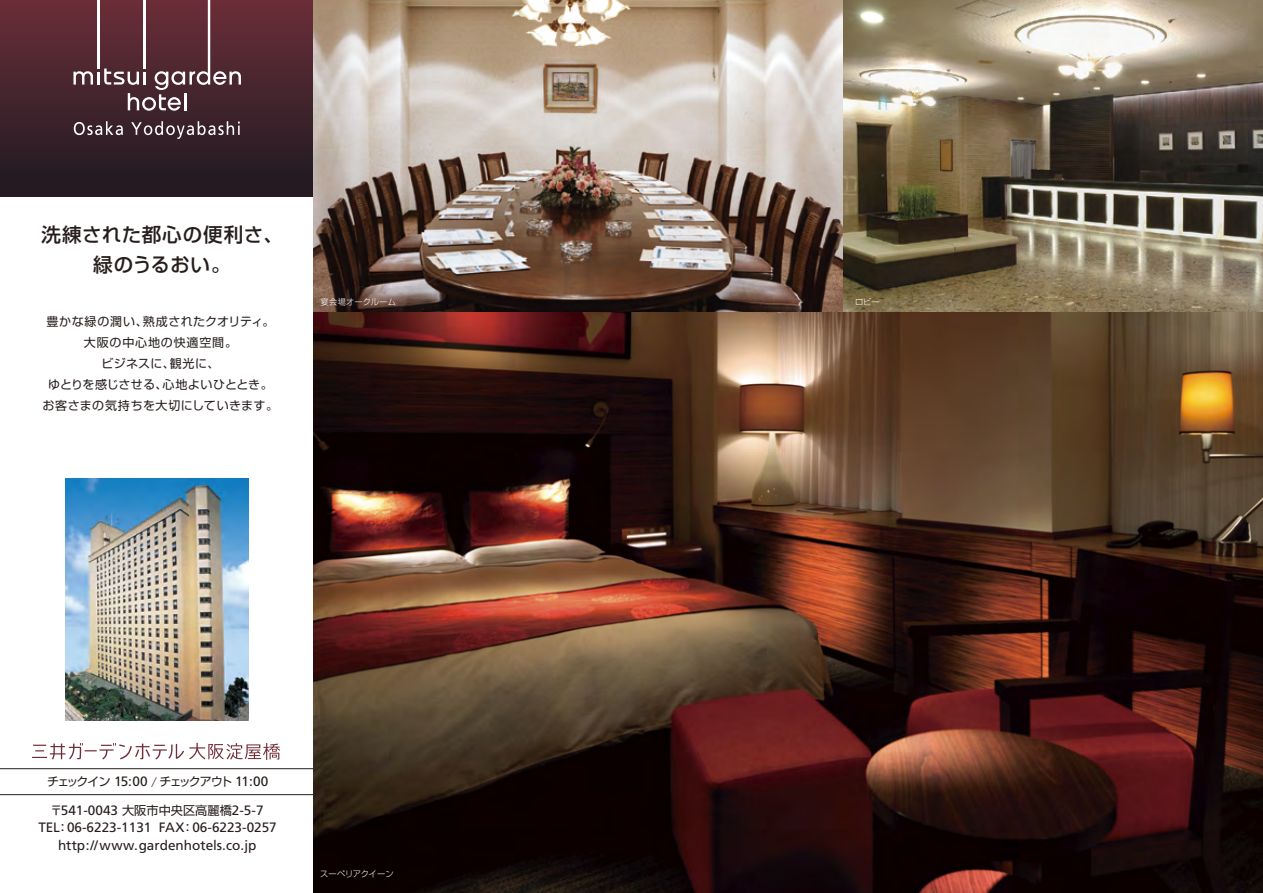
<style>
.page{position:relative;width:1263px;height:893px;background:#fff}
.page>*{position:absolute;margin:0;border:0;box-sizing:border-box;transform-origin:0 0}
.t1{font:500 19.5px/30px "Shin Go Pro";letter-spacing:.03em;color:#261e1c;text-align:center}
.t2{font:13.5px/17.9px "Frutiger";color:#261e1c;text-align:center}
.t3{font:12px/21px "Shin Go Pro";letter-spacing:.04em;color:#261e1c;text-align:center}
.t4{font:11.85px "Shin Go Pro";letter-spacing:-.12em;color:#261e1c}
.t5{font:300 8.25px "Shin Go Pro";letter-spacing:.02em;color:#fff}
.t6{font:300 8.25px "Shin Go Pro";letter-spacing:-.015em;color:#fff}
.s1{font-family:"Frutiger";font-size:13.5px}
.s2{font-weight:300;font-size:12.45px}
.s3{font-family:"Shin Go Pro";font-size:12.15px}
</style>
<div class="page">
<img style="left:2px;top:2px;width:1259px;height:889px">
<h1 class="t1" style="left:42px;top:217px;width:243px">洗練された都心の便利さ、緑のうるおい。</h1>
<p class="t3" style="left:43px;top:309px;width:237px">豊かな緑の潤い、熟成されたクオリティ。大阪の中心地の快適空間。<br>ビジネスに、観光に、<br>ゆとりを感じさせる、心地よいひととき。お客さまの気持ちを大切にしていきます。</p>
<p class="t5" style="left:320px;top:295px;width:77px">宴会場オークルーム</p>
<p class="t4" style="left:47px;top:772px;width:223px">チェックイン <span class="s1">15:00</span> <span class="s2">/</span> チェックアウト <span class="s1">11:00</span></p>
<p class="t2" style="left:39px;top:801px;width:240px"><span class="s3">〒</span>541-0043 <span class="s3">大阪市中央区高麗橋</span>2-5-7<br>TEL: 06-6223-1131 FAX: 06-6223-0257 http://www.gardenhotels.co.jp</p>
<p class="t6" style="left:320px;top:867px;width:75px">スーペリアクイーン</p>
<p class="t5" style="left:855px;top:295px;width:26px">ロビー</p>
</div>
